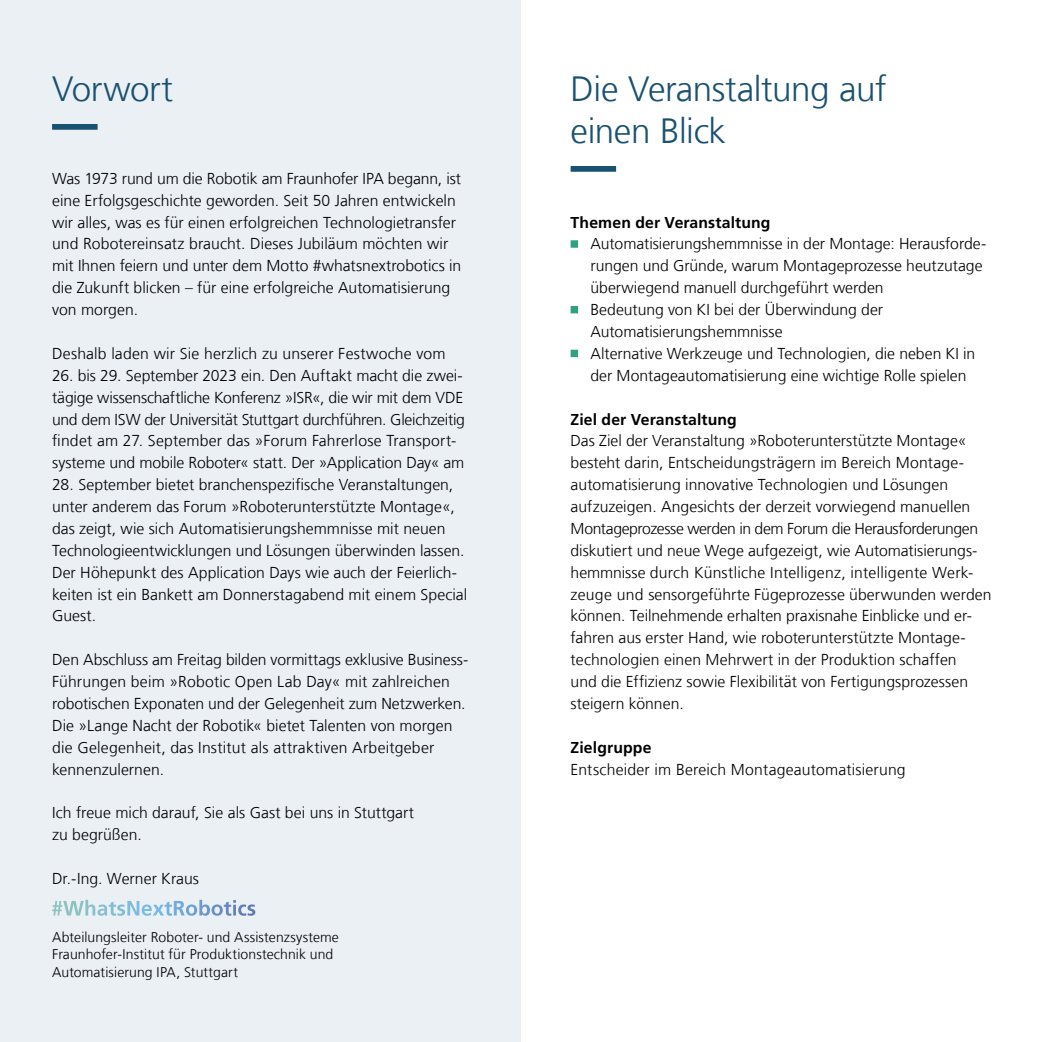
<style>
.page{position:relative;width:1042px;height:1042px;background:#fff}
.page>*{position:absolute;margin:0;border:0;box-sizing:border-box;transform-origin:0 0}
.Ueberschrift_20_24_blue_blue_Linie_unten{font:300 35px/42px "Frutiger LT Com";letter-spacing:-.015em;color:#195171}
.Fliesstext_9_12_5_schwarz{font:300 15.75px/21.9px "Frutiger LT Com";color:#000}
.Aufzaehlung_9_12_5_schwarz{font:300 15.75px/21.9px "Frutiger LT Com";color:#000}
.Absatzueberschrift_9_12_5_schwarz_bold{font:700 15.75px "Frutiger LT Com";letter-spacing:.01em;color:#000}
.Fliesstext_9_12_5_schwarz-2{font:300 14px "Frutiger LT Com";letter-spacing:.005em;color:#000}
</style>
<div class="page">
<div style="left:0;top:0;width:521px;height:1042px;background:#ebf0f5"></div>
<svg style="left:52px;top:124px;width:46px;height:6px"></svg>
<svg style="left:570px;top:166px;width:47px;height:6px"></svg>
<svg style="left:570px;top:240px;width:9px;height:8px"></svg>
<svg style="left:570px;top:306px;width:9px;height:7px"></svg>
<svg style="left:570px;top:350px;width:9px;height:7px"></svg>
<svg style="left:52px;top:900px;width:184px;height:16px"></svg>
<p class="Ueberschrift_20_24_blue_blue_Linie_unten" style="left:52px;top:68px;width:123px">Vorwort</p>
<p class="Fliesstext_9_12_5_schwarz" style="left:52px;top:168px;width:411px">Was 1973 rund um die Robotik am Fraunhofer IPA begann, ist eine Erfolgsgeschichte geworden. Seit 50 Jahren entwickeln wir alles, was es für einen erfolgreichen Technologietransfer und Robotereinsatz braucht. Dieses Jubiläum möchten wir mit Ihnen feiern und unter dem Motto #whatsnextrobotics in die Zukunft blicken – für eine erfolgreiche Automatisierung von morgen.</p>
<p class="Fliesstext_9_12_5_schwarz" style="left:52px;top:343px;width:395px">Deshalb laden wir Sie herzlich zu unserer Festwoche vom</p>
<p class="Fliesstext_9_12_5_schwarz" style="left:52px;top:364px;width:414px">26. bis 29. September 2023 ein. Den Auftakt macht die zwei&shy;tägige wissenschaftliche Konferenz »ISR«, die wir mit dem VDE und dem ISW der Universität Stuttgart durchführen. Gleichzeitig findet am 27. September das »Forum Fahrerlose Transport&shy;systeme und mobile Roboter« statt. Der »Application Day« am</p>
<p class="Fliesstext_9_12_5_schwarz" style="left:52px;top:474px;width:417px">28. September bietet branchenspezifische Veranstaltungen, unter anderem das Forum »Roboterunterstützte Montage«, das zeigt, wie sich Automatisierungshemmnisse mit neuen Technologieentwicklungen und Lösungen überwinden lassen.<br>Der Höhepunkt des Application Days wie auch der Feierlich&shy;keiten ist ein Bankett am Donnerstagabend mit einem Special Guest.</p>
<p class="Fliesstext_9_12_5_schwarz" style="left:52px;top:649px;width:418px">Den Abschluss am Freitag bilden vormittags exklusive Business-Führungen beim »Robotic Open Lab Day« mit zahlreichen robotischen Exponaten und der Gelegenheit zum Netzwerken.<br>Die »Lange Nacht der Robotik« bietet Talenten von morgen die Gelegenheit, das Institut als attraktiven Arbeitgeber kennenzulernen.</p>
<p class="Fliesstext_9_12_5_schwarz" style="left:52px;top:802px;width:364px">Ich freue mich darauf, Sie als Gast bei uns in Stuttgart zu begrüßen.</p>
<p class="Fliesstext_9_12_5_schwarz" style="left:52px;top:868px;width:148px">Dr.-Ing. Werner Kraus</p>
<p class="Fliesstext_9_12_5_schwarz-2" style="left:52px;top:929px;width:288px">Abteilungsleiter Roboter- und Assistenzsysteme</p>
<p class="Fliesstext_9_12_5_schwarz-2" style="left:52px;top:946px;width:283px">Fraunhofer-Institut für Produktionstechnik und</p>
<p class="Fliesstext_9_12_5_schwarz-2" style="left:52px;top:964px;width:187px">Automatisierung IPA, Stuttgart</p>
<p class="Ueberschrift_20_24_blue_blue_Linie_unten" style="left:570px;top:68px;width:318px">Die Veranstaltung auf einen Blick</p>
<p class="Absatzueberschrift_9_12_5_schwarz_bold" style="left:570px;top:213px;width:201px">Themen der Veranstaltung</p>
<p class="Aufzaehlung_9_12_5_schwarz" style="left:590px;top:233px;width:397px">Automatisierungshemmnisse in der Montage: Herausforde&shy;rungen und Gründe, warum Montageprozesse heutzutage überwiegend manuell durchgeführt werden</p>
<p class="Aufzaehlung_9_12_5_schwarz" style="left:590px;top:299px;width:294px">Bedeutung von KI bei der Überwindung der<br>Automatisierungshemmnisse</p>
<p class="Aufzaehlung_9_12_5_schwarz" style="left:590px;top:343px;width:386px">Alternative Werkzeuge und Technologien, die neben KI in der Montageautomatisierung eine wichtige Rolle spielen</p>
<p class="Absatzueberschrift_9_12_5_schwarz_bold" style="left:570px;top:410px;width:168px">Ziel der Veranstaltung</p>
<p class="Fliesstext_9_12_5_schwarz" style="left:570px;top:430px;width:422px">Das Ziel der Veranstaltung »Roboterunterstützte Montage« besteht darin, Entscheidungsträgern im Bereich Montage&shy;automatisierung innovative Technologien und Lösungen aufzuzeigen. Angesichts der derzeit vorwiegend manuellen Montageprozesse werden in dem Forum die Herausforderungen diskutiert und neue Wege aufgezeigt, wie Automatisierungs&shy;hemmnisse durch Künstliche Intelligenz, intelligente Werk&shy;zeuge und sensorgeführte Fügeprozesse überwunden werden können. Teilnehmende erhalten praxisnahe Einblicke und er&shy;fahren aus erster Hand, wie roboterunterstützte Montage&shy;technologien einen Mehrwert in der Produktion schaffen<br>und die Effizienz sowie Flexibilität von Fertigungsprozessen steigern können.</p>
<p class="Absatzueberschrift_9_12_5_schwarz_bold" style="left:570px;top:738px;width:82px">Zielgruppe</p>
<p class="Fliesstext_9_12_5_schwarz" style="left:570px;top:758px;width:337px">Entscheider im Bereich Montageautomatisierung</p>
</div>
